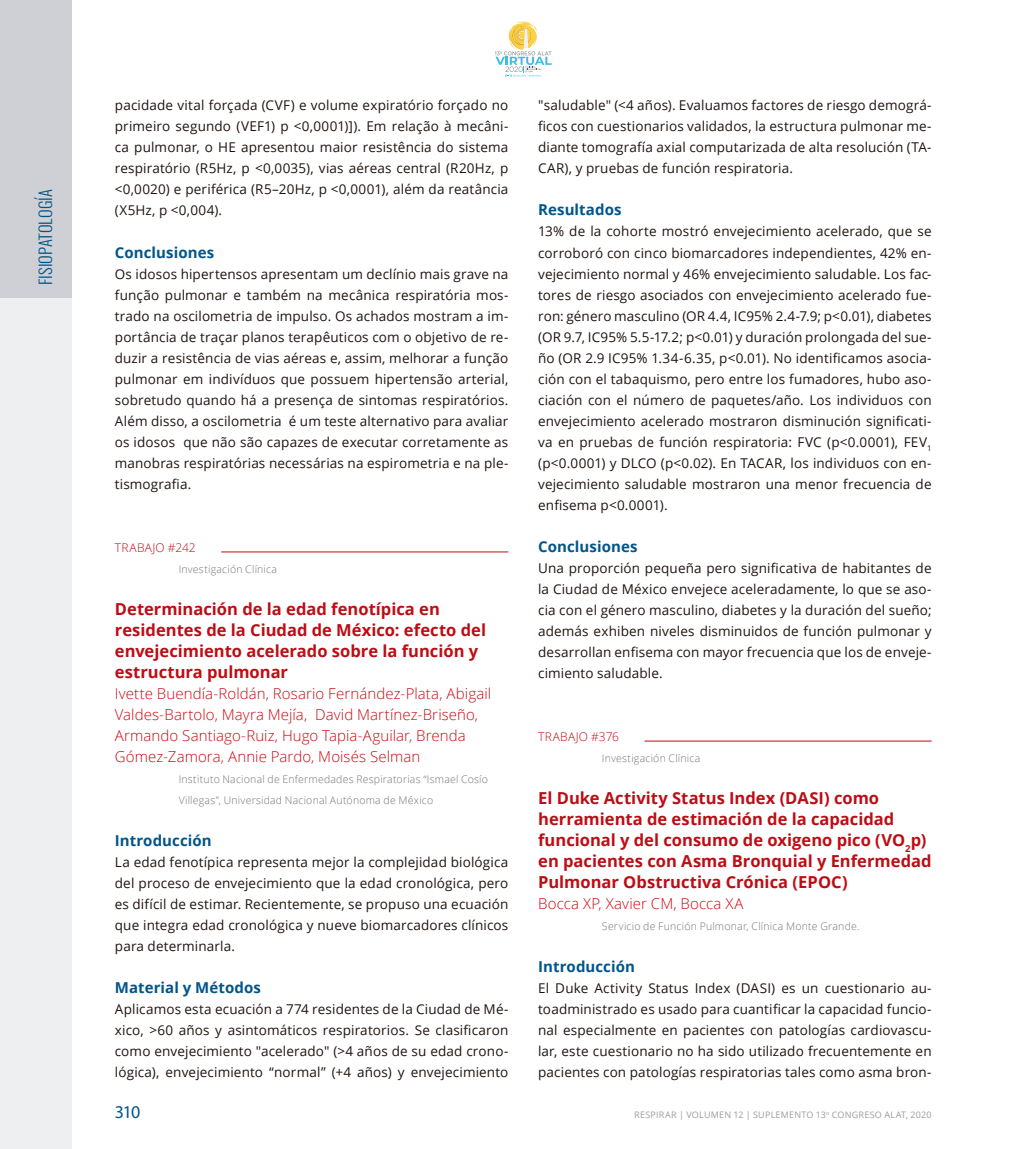
<style>
.page{position:relative;width:1021px;height:1149px;background:#fff}
.page>*{position:absolute;margin:0;border:0;box-sizing:border-box;transform-origin:0 0}
.t1{font:18px "Myriad Pro";color:#00558b}
.sub1{font:700 16.5px/21px "Open Sans";color:#bd0d14}
.t2{font:300 16.5px "Oswald";color:#00558b}
.autores1{font:300 15px/21px "Open Sans";letter-spacing:.005em;color:#cb0912}
.sub2{font:700 15px "Open Sans";letter-spacing:.005em;color:#00558b}
.primero_seco{font:13.5px/21px "Open Sans";letter-spacing:.01em;color:#1f1410;text-align:justify}
.Trabajos_tit{font:300 12px "Open Sans";letter-spacing:.03em;color:#bd0d14}
.autores2{font:300 10.5px/21px "Open Sans";letter-spacing:.02em;color:#737377}
.t3{font:9px "Open Sans";letter-spacing:.025em;color:#9d9ba0}
</style>
<div class="page">
<div style="left:0;top:0;width:72px;height:298px;background:#ced0d5"></div>
<div style="left:0;top:298px;width:72px;height:850px;background:#eeeff1"></div>
<svg style="left:495px;top:21px;width:56px;height:56px"></svg>
<hr style="left:221px;top:551px;width:287px;height:1px;background:#bd0d14">
<hr style="left:644px;top:740px;width:287px;height:1px;background:#bd0d14">
<p class="t2" style="left:34px;top:285px;width:97px;rotate:-90deg">FISIOPATOLOGÍA</p>
<p class="primero_seco" style="left:115px;top:95px;width:395px">pacidade vital forçada (CVF) e volume expiratório forçado no primeiro segundo (VEF1) p &lt;0,0001)]). Em relação à mecâni&shy;ca pulmonar, o HE apresentou maior resistência do sistema respiratório (R5Hz, p &lt;0,0035), vias aéreas central (R20Hz, p &lt;0,0020) e periférica (R5–20Hz, p &lt;0,0001), além da reatância (X5Hz, p &lt;0,004).</p>
<p class="sub2" style="left:115px;top:241px;width:101px">Conclusiones</p>
<p class="primero_seco" style="left:115px;top:263px;width:395px">Os idosos hipertensos apresentam um declínio mais grave na função pulmonar e também na mecânica respiratória mos&shy;trado na oscilometria de impulso. Os achados mostram a im&shy;portância de traçar planos terapêuticos com o objetivo de re&shy;duzir a resistência de vias aéreas e, assim, melhorar a função pulmonar em indivíduos que possuem hipertensão arterial, sobretudo quando há a presença de sintomas respiratórios.<br>Além disso, a oscilometria é um teste alternativo para avaliar os idosos que não são capazes de executar corretamente as manobras respiratórias necessárias na espirometria e na ple&shy;tismografia.</p>
<p class="Trabajos_tit" style="left:115px;top:539px;width:82px">TRABAJO #242</p>
<p class="autores2" style="left:179px;top:558px;width:100px">Investigación Clínica</p>
<p class="sub1" style="left:115px;top:597px;width:373px">Determinación de la edad fenotípica en residentes de la Ciudad de México: efecto del envejecimiento acelerado sobre la función y estructura pulmonar</p>
<p class="autores1" style="left:115px;top:682px;width:378px">Ivette Buendía-Roldán, Rosario Fernández-Plata, Abigail Valdes-Bartolo, Mayra Mejía, David Martínez-Briseño, Armando Santiago-Ruiz, Hugo Tapia-Aguilar, Brenda Gómez-Zamora, Annie Pardo, Moisés Selman</p>
<p class="autores2" style="left:179px;top:768px;width:311px">Instituto Nacional de Enfermedades Respiratorias “Ismael Cosío<br>Villegas”, Universidad Nacional Autónoma de México</p>
<p class="sub2" style="left:115px;top:829px;width:98px">Introducción</p>
<p class="primero_seco" style="left:115px;top:851px;width:395px">La edad fenotípica representa mejor la complejidad biológica del proceso de envejecimiento que la edad cronológica, pero es difícil de estimar. Recientemente, se propuso una ecuación que integra edad cronológica y nueve biomarcadores clínicos para determinarla.</p>
<p class="sub2" style="left:115px;top:976px;width:148px">Material y Métodos</p>
<p class="primero_seco" style="left:115px;top:998px;width:395px">Aplicamos esta ecuación a 774 residentes de la Ciudad de Mé&shy;xico, &gt;60 años y asintomáticos respiratorios. Se clasificaron como envejecimiento "acelerado" (&gt;4 años de su edad crono&shy;lógica), envejecimiento “normal” (+4 años) y envejecimiento</p>
<h1 class="t1" style="left:115px;top:1100px;width:27px">310</h1>
<p class="primero_seco" style="left:538px;top:95px;width:395px">"saludable" (&lt;4 años). Evaluamos factores de riesgo demográ&shy;ficos con cuestionarios validados, la estructura pulmonar me&shy;diante tomografía axial computarizada de alta resolución (TA-CAR), y pruebas de función respiratoria.</p>
<p class="sub2" style="left:538px;top:199px;width:85px">Resultados</p>
<p class="primero_seco" style="left:538px;top:221px;width:395px">13% de la cohorte mostró envejecimiento acelerado, que se corroboró con cinco biomarcadores independientes, 42% en&shy;vejecimiento normal y 46% envejecimiento saludable. Los fac&shy;tores de riesgo asociados con envejecimiento acelerado fue&shy;ron: género masculino (OR 4.4, IC95% 2.4-7.9; p&lt;0.01), diabetes (OR 9.7, IC95% 5.5-17.2; p&lt;0.01) y duración prolongada del sue&shy;ño (OR 2.9 IC95% 1.34-6.35, p&lt;0.01). No identificamos asocia&shy;ción con el tabaquismo, pero entre los fumadores, hubo aso&shy;ciación con el número de paquetes/año. Los individuos con envejecimiento acelerado mostraron disminución significati&shy;va en pruebas de función respiratoria: FVC (p&lt;0.0001), FEV<sub>1 </sub>(p&lt;0.0001) y DLCO (p&lt;0.02). En TACAR, los individuos con en&shy;vejecimiento saludable mostraron una menor frecuencia de enfisema p&lt;0.0001).</p>
<p class="sub2" style="left:538px;top:535px;width:101px">Conclusiones</p>
<p class="primero_seco" style="left:538px;top:557px;width:395px">Una proporción pequeña pero significativa de habitantes de la Ciudad de México envejece aceleradamente, lo que se aso&shy;cia con el género masculino, diabetes y la duración del sueño; además exhiben niveles disminuidos de función pulmonar y desarrollan enfisema con mayor frecuencia que los de enveje&shy;cimiento saludable.</p>
<p class="Trabajos_tit" style="left:538px;top:728px;width:82px">TRABAJO #376</p>
<p class="autores2" style="left:602px;top:747px;width:100px">Investigación Clínica</p>
<p class="sub1" style="left:538px;top:786px;width:395px">El Duke Activity Status Index (DASI) como herramienta de estimación de la capacidad funcional y del consumo de oxigeno pico (VO<sub>2</sub>p) en pacientes con Asma Bronquial y Enfermedad Pulmonar Obstructiva Crónica (EPOC)</p>
<p class="autores1" style="left:538px;top:892px;width:207px">Bocca XP, Xavier CM, Bocca XA</p>
<p class="autores2" style="left:602px;top:915px;width:259px">Servicio de Función Pulmonar, Clínica Monte Grande.</p>
<p class="sub2" style="left:538px;top:955px;width:98px">Introducción</p>
<p class="primero_seco" style="left:538px;top:977px;width:395px">El Duke Activity Status Index (DASI) es un cuestionario au&shy;toadministrado es usado para cuantificar la capacidad funcio&shy;nal especialmente en pacientes con patologías cardiovascu&shy;lar, este cuestionario no ha sido utilizado frecuentemente en pacientes con patologías respiratorias tales como asma bron-</p>
<p class="t3" style="left:634px;top:1108px;width:299px">RESPIRAR | VOLUMEN 12 | SUPLEMENTO 13<sup>o</sup> CONGRESO ALAT, 2020</p>
</div>
